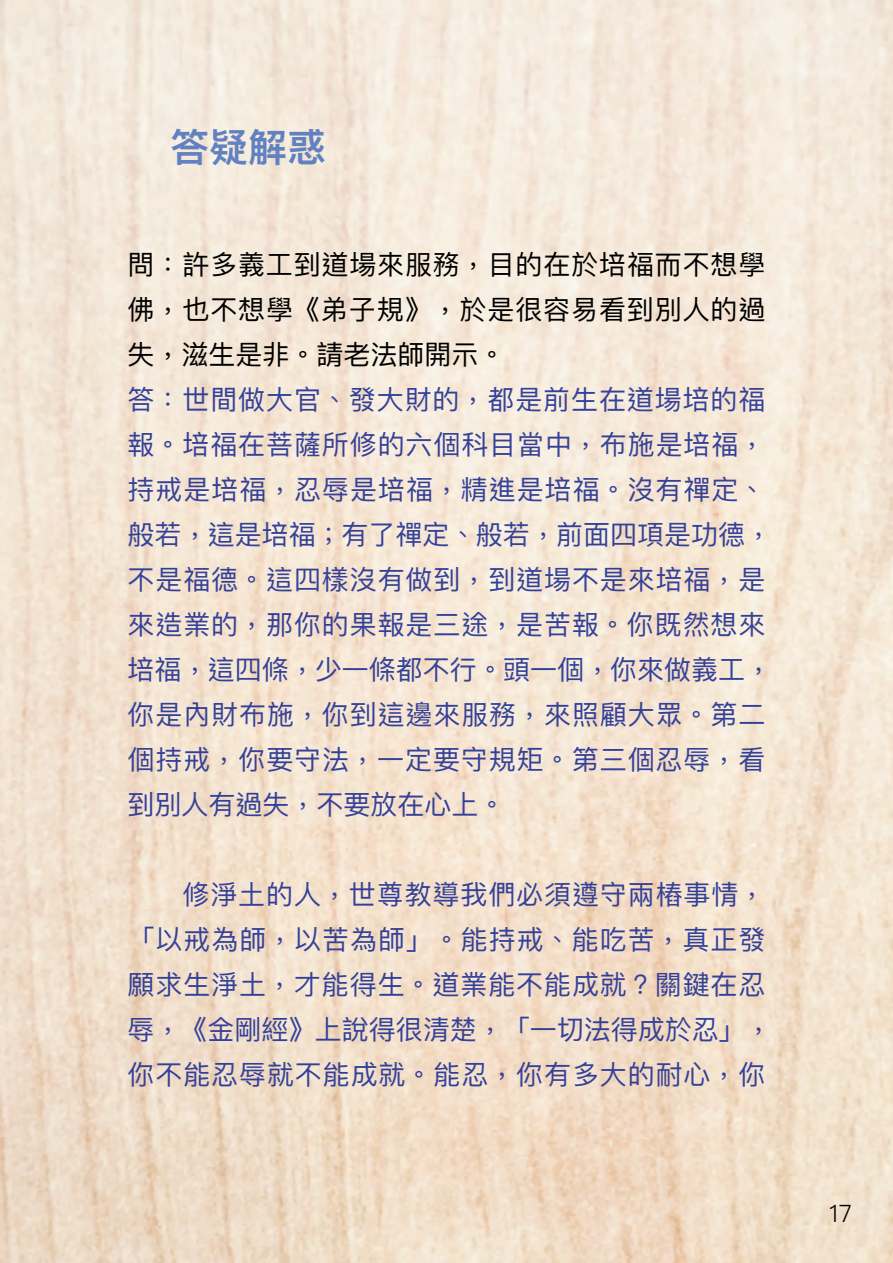
<style>
.page{position:relative;width:893px;height:1263px;background:#fff}
.page>*{position:absolute;margin:0;border:0;box-sizing:border-box;transform-origin:0 0}
.t1{font:600 39px "Ping Fang SC";color:#6281c0}
.t2{font:27px/45px "Ping Fang TC";letter-spacing:.035em;color:#344198}
.t3{font:27px/45px "Ping Fang TC";letter-spacing:.03em;color:#000;text-align:justify}
.t4{font:300 24px "Ping Fang TC";color:#000}
</style>
<div class="page">
<img style="left:0;top:0;width:893px;height:1263px">
<h1 class="t1" style="left:170px;top:123px;width:157px">答疑解惑</h1>
<p class="t3" style="left:128px;top:242px;width:639px">問：許多義工到道場來服務，目的在於培福而不想學佛，也不想學《弟子規》，於是很容易看到別人的過失，滋生是非。請老法師開示。</p>
<p class="t2" style="left:128px;top:377px;width:646px">答：世間做大官、發大財的，都是前生在道場培的福報。培福在菩薩所修的六個科目當中，布施是培福，持戒是培福，忍辱是培福，精進是培福。沒有禪定、般若，這是培福；有了禪定、般若，前面四項是功德，不是福德。這四樣沒有做到，到道場不是來培福，是來造業的，那你的果報是三途，是苦報。你既然想來培福，這四條，少一條都不行。頭一個，你來做義工，你是內財布施，你到這邊來服務，來照顧大眾。第二個持戒，你要守法，一定要守規矩。第三個忍辱，看到別人有過失，不要放在心上。</p>
<p class="t2" style="left:128px;top:872px;width:646px">　　修淨土的人，世尊教導我們必須遵守兩樁事情，「以戒為師，以苦為師」。能持戒、能吃苦，真正發願求生淨土，才能得生。道業能不能成就？關鍵在忍辱，《金剛經》上說得很清楚，「一切法得成於忍」，你不能忍辱就不能成就。能忍，你有多大的耐心，你</p>
<p class="t4" style="left:829px;top:1198px;width:24px">17</p>
</div>
